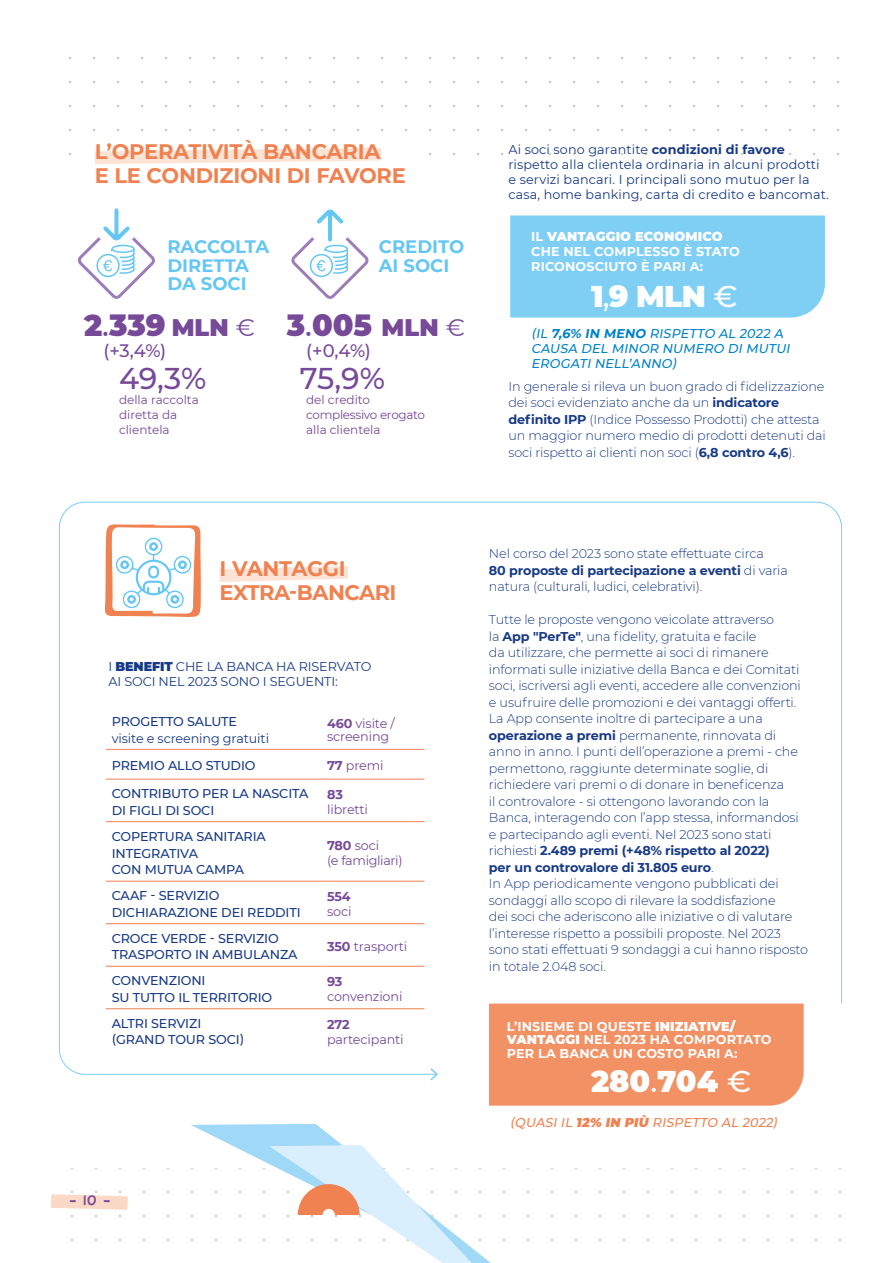
<style>
.page{position:relative;width:893px;height:1263px;background:#fff}
.page>*{position:absolute;margin:0;border:0;box-sizing:border-box;transform-origin:0 0}
.t1{font:900 30px "Montserrat";letter-spacing:-.01em;color:#fff}
.t2{font:500 30px "Montserrat";color:#764a98}
.t3{font:900 30px "Montserrat";color:#764a98}
.t4{font:900 24px "Montserrat";color:#764a98}
.t5{font:700 21px/24px "Montserrat";letter-spacing:-.01em;color:#f08150}
.t6{font:700 18px/18.1px "Montserrat";color:#64c7f3}
.t7{font:500 18px "Montserrat";color:#764a98}
.t8{font:13.5px "Sketchnote Text";color:#764a98}
.t9{font:300 12.75px/16.5px "Montserrat";letter-spacing:-.01em;color:#173a86}
.t10{font:500 12.75px/16.5px "Montserrat";letter-spacing:-.01em;color:#173a86}
.t11{font:12.75px/15px "Montserrat";letter-spacing:.01em;color:#173a86}
.t12{font:700 12.75px/13.5px "Montserrat";letter-spacing:.01em;color:#fff}
.t13{font:12.75px/13.5px "Montserrat";letter-spacing:-.01em;color:#764a98}
.t14{font:12.75px/15px "Montserrat";letter-spacing:-.01em;color:#173a86}
.t15{font:italic 500 12.75px/15px "Montserrat";color:#0083c9}
.t16{font:italic 500 12.75px "Montserrat";color:#f08150}
.t17{font:700 12.75px "Montserrat";letter-spacing:-.01em;color:#764a98}
.t18{font:12px/15px "Montserrat";letter-spacing:-.02em;color:#764a98}
.t19{font:12px/15px "Montserrat";color:#764a98}
.s1{font-weight:500}
.s2{font-weight:400}
.s3{font-weight:700}
.s4{font-weight:900}
</style>
<div class="page">
<svg style="left:51px;top:1194px;width:77px;height:16px"></svg>
<svg style="left:78px;top:208px;width:77px;height:91px"></svg>
<svg style="left:95px;top:148px;width:286px;height:16px"></svg>
<svg style="left:59px;top:501px;width:783px;height:574px"></svg>
<svg style="left:429px;top:1066px;width:10px;height:15px"></svg>
<hr style="left:106px;top:749px;width:215px;height:1px;background:#f08150">
<hr style="left:321px;top:749px;width:103px;height:1px;background:#f08150">
<hr style="left:106px;top:779px;width:215px;height:1px;background:#f08150">
<hr style="left:321px;top:779px;width:103px;height:1px;background:#f08150">
<hr style="left:106px;top:821px;width:215px;height:1px;background:#f08150">
<hr style="left:321px;top:821px;width:103px;height:1px;background:#f08150">
<hr style="left:106px;top:881px;width:215px;height:1px;background:#f08150">
<hr style="left:321px;top:881px;width:103px;height:1px;background:#f08150">
<hr style="left:106px;top:923px;width:215px;height:1px;background:#f08150">
<hr style="left:321px;top:923px;width:103px;height:1px;background:#f08150">
<hr style="left:106px;top:966px;width:215px;height:1px;background:#f08150">
<hr style="left:321px;top:966px;width:103px;height:1px;background:#f08150">
<hr style="left:106px;top:1008px;width:215px;height:1px;background:#f08150">
<hr style="left:321px;top:1008px;width:103px;height:1px;background:#f08150">
<svg style="left:291px;top:209px;width:78px;height:90px"></svg>
<div style="left:489px;top:1003px;width:315px;height:102px;background:#f29164"></div>
<div style="left:510px;top:215px;width:315px;height:103px;background:#7fcff5"></div>
<svg style="left:191px;top:1124px;width:300px;height:139px"></svg>
<div style="left:323px;top:1209px;width:12px;height:12px;background:#fff;border-radius:50%"></div>
<h3 class="t5" style="left:95px;top:138px;width:312px">L’OPERATIVITÀ BANCARIA<br>E LE CONDIZIONI DI FAVORE</h3>
<h3 class="t6" style="left:167px;top:237px;width:103px">RACCOLTA<br>DIRETTA<br>DA SOCI</h3>
<h3 class="t6" style="left:379px;top:237px;width:87px">CREDITO<br>AI SOCI</h3>
<h1 class="t3" style="left:84px;top:303px;width:83px">2<span class="s1">.</span>339</h1>
<h3 class="t7" style="left:103px;top:338px;width:64px">(+3,4%)</h3>
<h1 class="t3" style="left:287px;top:303px;width:87px">3<span class="s1">.</span>005</h1>
<h3 class="t7" style="left:306px;top:338px;width:66px">(+0,4%)</h3>
<h2 class="t4" style="left:172px;top:309px;width:85px">MLN <span class="s2">€</span></h2>
<h2 class="t4" style="left:382px;top:309px;width:85px">MLN <span class="s2">€</span></h2>
<h1 class="t2" style="left:119px;top:358px;width:89px">49,3%</h1>
<p class="t19" style="left:119px;top:392px;width:81px">della raccolta diretta da clientela</p>
<h1 class="t2" style="left:300px;top:358px;width:87px">75,9%</h1>
<p class="t18" style="left:306px;top:392px;width:120px">del credito complessivo erogato alla clientela</p>
<p class="t11" style="left:508px;top:141px;width:322px">Ai soci sono garantite <span class="s3">condizioni di favore </span>rispetto alla clientela ordinaria in alcuni prodotti e servizi bancari. I principali sono mutuo per la casa, home banking, carta di credito e bancomat.</p>
<p class="t12" style="left:531px;top:228px;width:210px;line-height:15px">IL <span class="s4">VANTAGGIO ECONOMICO<br></span>CHE NEL COMPLESSO È STATO<br>RICONOSCIUTO È PARI A:</p>
<h1 class="t1" style="left:591px;top:273px;width:148px">1<span class="s1">,</span>9 MLN <span class="s1">€</span></h1>
<p class="t15" style="left:531px;top:325px;width:263px">(IL <span class="s3">7,6% IN MENO</span> RISPETTO AL 2022 A<br>CAUSA DEL MINOR NUMERO DIMUTUI<br>EROGATINELL’ANNO)</p>
<p class="t9" style="left:508px;top:378px;width:319px">In generale si rileva un buon grado di fidelizzazione dei soci evidenziato anche da un <span class="s3">indicatore definito IPP</span> (Indice Possesso Prodotti) che attesta un maggior numero medio di prodotti detenuti dai soci rispetto ai clienti non soci (<span class="s3">6,8 contro 4,6</span>).</p>
<h3 class="t5" style="left:220px;top:555px;width:178px">I VANTAGGI<br>EXTRA-BANCARI</h3>
<p class="t14" style="left:108px;top:659px;width:264px">I <span class="s4">BENEFIT</span> CHE LA BANCA HA RISERVATO<br>AI SOCI NEL 2023 SONO I SEGUENTI:</p>
<p class="t10" style="left:112px;top:713px;width:127px">PROGETTO SALUTE</p>
<p class="t14" style="left:112px;top:730px;width:159px">visite e screening gratuiti</p>
<p class="t13" style="left:327px;top:716px;width:69px"><span class="s3">460</span> visite / screening</p>
<p class="t10" style="left:112px;top:757px;width:145px">PREMIO ALLO STUDIO</p>
<p class="t13" style="left:327px;top:759px;width:58px"><span class="s3">77</span> premi</p>
<p class="t10" style="left:112px;top:785px;width:198px">CONTRIBUTO PER LA NASCITA<br>DI FIGLI DI SOCI</p>
<p class="t17" style="left:327px;top:785px;width:17px">83</p>
<p class="t13" style="left:327px;top:802px;width:42px">libretti</p>
<p class="t10" style="left:112px;top:828px;width:156px">COPERTURA SANITARIA<br>INTEGRATIVA<br>CON MUTUA CAMPA</p>
<p class="t13" style="left:327px;top:838px;width:77px;line-height:15px"><span class="s3">780</span> soci<br>(e famigliari)</p>
<p class="t10" style="left:112px;top:887px;width:190px">CAAF - SERVIZIO<br>DICHIARAZIONE DEI REDDITI</p>
<p class="t17" style="left:327px;top:887px;width:25px">554</p>
<p class="t13" style="left:327px;top:904px;width:26px">soci</p>
<p class="t10" style="left:112px;top:930px;width:187px">CROCE VERDE - SERVIZIO<br>TRASPORTO IN AMBULANZA</p>
<p class="t13" style="left:327px;top:939px;width:82px"><span class="s3">350</span> trasporti</p>
<p class="t10" style="left:112px;top:972px;width:162px">CONVENZIONI<br>SU TUTTO IL TERRITORIO</p>
<p class="t17" style="left:327px;top:972px;width:17px">93</p>
<p class="t13" style="left:327px;top:989px;width:77px">convenzioni</p>
<p class="t10" style="left:112px;top:1015px;width:134px">ALTRI SERVIZI (GRAND TOUR SOCI)</p>
<p class="t17" style="left:327px;top:1015px;width:24px">272</p>
<p class="t13" style="left:327px;top:1032px;width:78px">partecipanti</p>
<p class="t8" style="left:69px;top:1191px;width:43px">- 10 -</p>
<p class="t9" style="left:489px;top:545px;width:300px">Nel corso del 2023 sono state effettuate circa<br><span class="s3">80 proposte di partecipazione a eventi</span> di varia natura (culturali, ludici, celebrativi).</p>
<p class="t9" style="left:489px;top:611px;width:321px">Tutte le proposte vengono veicolate attraverso<br>la <span class="s3">App "PerTe"</span>, una fidelity, gratuita e facile<br>da utilizzare, che permette ai soci di rimanere informati sulle iniziative della Banca e dei Comitati soci, iscriversi agli eventi, accedere alle convenzioni e usufruire delle promozioni e dei vantaggi offerti.<br>La App consente inoltre di partecipare a una <span class="s3">operazione a premi</span> permanente, rinnovata di anno in anno. I punti dell’operazione a premi - che permettono, raggiunte determinate soglie, di richiedere vari premi o di donare in beneficenza<br>il controvalore - si ottengono lavorando con la Banca, interagendo con l’app stessa, informandosi e partecipando agli eventi. Nel 2023 sono stati richiesti <span class="s3">2.489 premi (+48% rispetto al 2022)<br>per un controvalore di 31.805 euro</span>.<br>In App periodicamente vengono pubblicati dei sondaggi allo scopo di rilevare la soddisfazione<br>dei soci che aderiscono alle iniziative o di valutare l’interesse rispetto a possibili proposte. Nel 2023 sono stati effettuati 9 sondaggi a cui hanno risposto in totale 2.048 soci.</p>
<p class="t12" style="left:507px;top:1019px;width:266px">L’INSIEME DI QUESTE <span class="s4">INIZIATIVE/<br>VANTAGGI</span> NEL 2023 HA COMPORTATO<br>PER LA BANCA UN COSTO PARI A:</p>
<h1 class="t1" style="left:591px;top:1059px;width:162px">280<span class="s1">.</span>704 <span class="s1">€</span></h1>
<p class="t16" style="left:510px;top:1114px;width:272px">(QUASIIL <span class="s4">12% IN PIÙ</span> RISPETTO AL 2022)</p>
</div>
